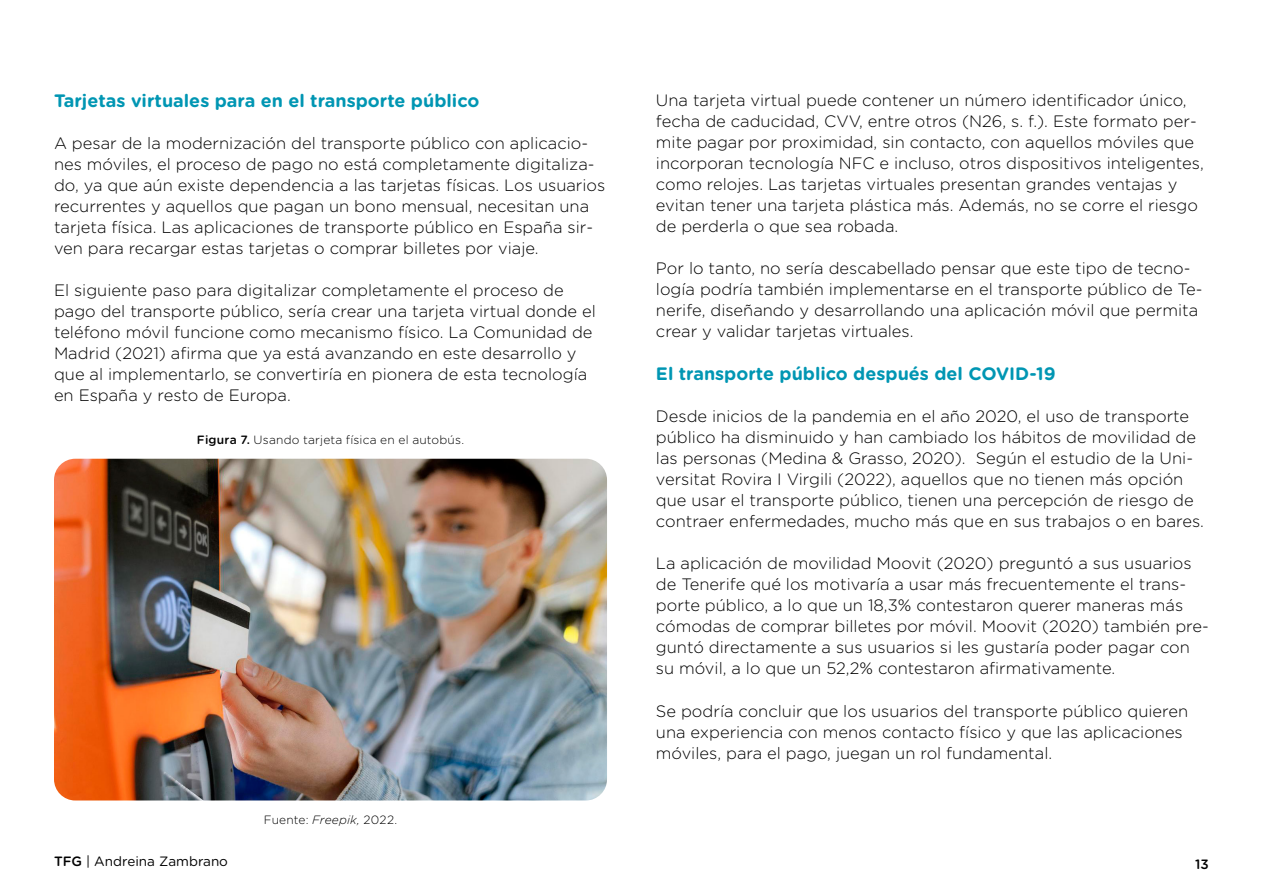
<style>
.page{position:relative;width:1263px;height:893px;background:#fff}
.page>*{position:absolute;margin:0;border:0;box-sizing:border-box;transform-origin:0 0}
.t1{font:700 18px "Gotham Rounded";color:#0096b3}
.t2{font:300 16.5px/21px "Gotham Rounded";color:#000}
.t3{font:13.5px "Gotham Rounded";color:#000}
.t4{font:500 13.5px "Gotham Rounded";color:#000}
.t5{font:300 12px "Gotham Rounded";letter-spacing:.015em;color:#000}
.s1{font-weight:500}
.s2{font-style:italic}
</style>
<div class="page">
<img style="left:54px;top:459px;width:553px;height:341px">
<p class="t1" style="left:54px;top:87px;width:427px">Tarjetas virtuales para en el transporte público</p>
<p class="t2" style="left:54px;top:132px;width:553px">A pesar de la modernización del transporte público con aplicacio&shy;nes móviles, el proceso de pago no está completamente digitaliza&shy;do, ya que aún existe dependencia a las tarjetas físicas. Los usuarios recurrentes y aquellos que pagan un bono mensual, necesitan una tarjeta física. Las aplicaciones de transporte público en España sir&shy;ven para recargar estas tarjetas o comprar billetes por viaje.</p>
<p class="t2" style="left:54px;top:279px;width:543px">El siguiente paso para digitalizar completamente el proceso de pago del transporte público, sería crear una tarjeta virtual donde el teléfono móvil funcione como mecanismo físico. La Comunidad de Madrid (2021) afirma que ya está avanzando en este desarrollo y que al implementarlo, se convertiría en pionera de esta tecnología en España y resto de Europa.</p>
<p class="t5" style="left:197px;top:432px;width:269px"><span class="s1">Figura 7.</span> Usando tarjeta física en el autobús.</p>
<p class="t5" style="left:264px;top:812px;width:135px">Fuente: <span class="s2">Freepik,</span> 2022.</p>
<p class="t2" style="left:656px;top:89px;width:549px">Una tarjeta virtual puede contener un número identificador único, fecha de caducidad, CVV, entre otros (N26, s. f.). Este formato per&shy;mite pagar por proximidad, sin contacto, con aquellos móviles que incorporan tecnología NFC e incluso, otros dispositivos inteligentes, como relojes. Las tarjetas virtuales presentan grandes ventajas y evitan tener una tarjeta plástica más. Además, no se corre el riesgo de perderla o que sea robada.</p>
<p class="t2" style="left:656px;top:257px;width:548px">Por lo tanto, no sería descabellado pensar que este tipo de tecno&shy;logía podría también implementarse en el transporte público de Te&shy;nerife, diseñando y desarrollando una aplicación móvil que permita crear y validar tarjetas virtuales.</p>
<p class="t1" style="left:656px;top:360px;width:401px">El transporte público después del COVID-19</p>
<p class="t2" style="left:656px;top:405px;width:549px">Desde inicios de la pandemia en el año 2020, el uso de transporte público ha disminuido y han cambiado los hábitos de movilidad de las personas (Medina &amp; Grasso, 2020). Según el estudio de la Uni&shy;versitat Rovira I Virgili (2022), aquellos que no tienen más opción que usar el transporte público, tienen una percepción de riesgo de contraer enfermedades, mucho más que en sus trabajos o en bares.</p>
<p class="t2" style="left:656px;top:552px;width:554px">La aplicación de movilidad Moovit (2020) preguntó a sus usuarios de Tenerife qué los motivaría a usar más frecuentemente el trans&shy;porte público, a lo que un 18,3% contestaron querer maneras más cómodas de comprar billetes por móvil. Moovit (2020) también pre&shy;guntó directamente a sus usuarios si les gustaría poder pagar con su móvil, a lo que un 52,2% contestaron afirmativamente.</p>
<p class="t2" style="left:656px;top:700px;width:534px">Se podría concluir que los usuarios del transporte público quieren una experiencia con menos contacto físico y que las aplicaciones móviles, para el pago, juegan un rol fundamental.</p>
<p class="t3" style="left:54px;top:852px;width:176px"><span class="s1">TFG</span> | Andreina Zambrano</p>
<p class="t4" style="left:1195px;top:855px;width:15px">13</p>
</div>
